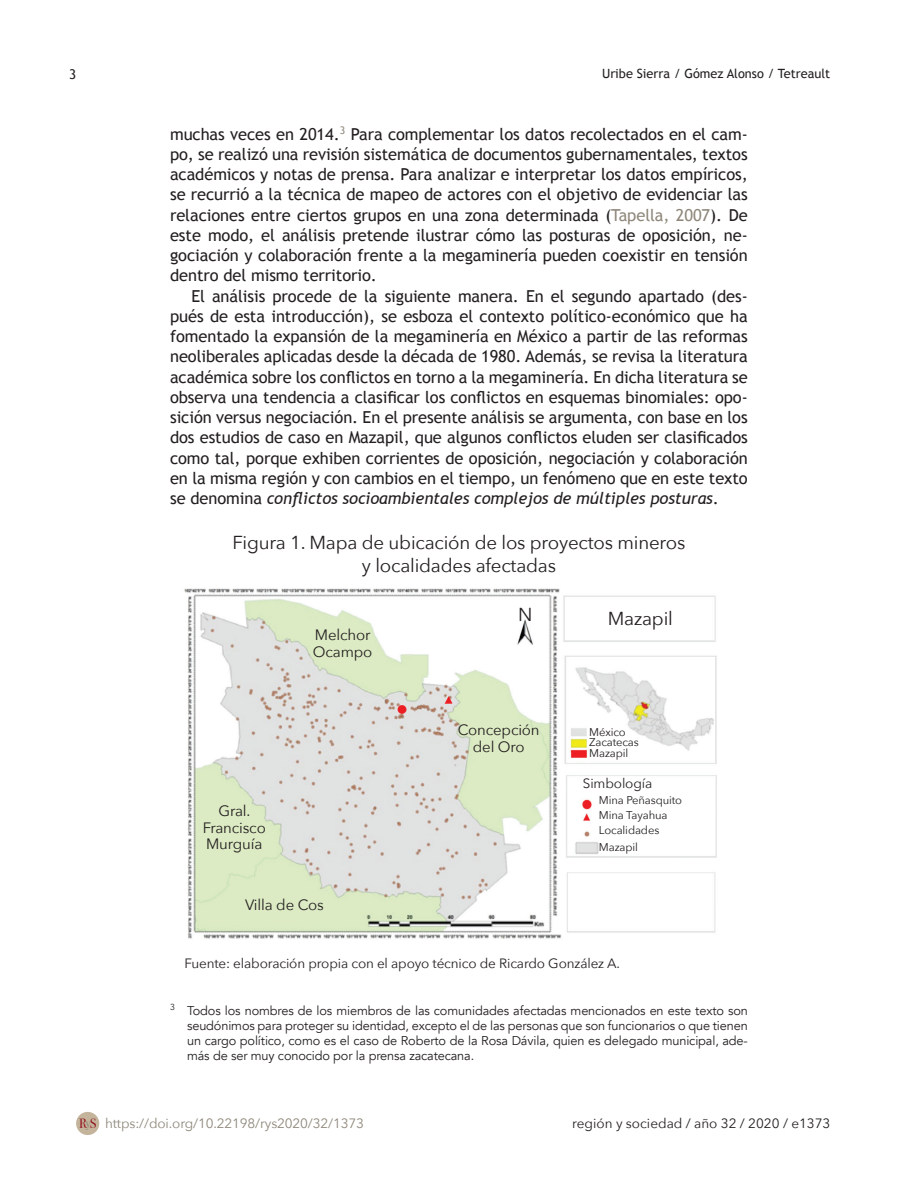
<style>
.page{position:relative;width:918px;height:1188px;background:#fff}
.page>*{position:absolute;margin:0;border:0;box-sizing:border-box;transform-origin:0 0}
.t1{font:18.75px/22.5px "Avenir Next";letter-spacing:-.01em;color:#231f20;text-align:center}
.t2{font:16.5px/20.2px "Trebuchet MS";letter-spacing:-.005em;color:#231f20;text-align:justify}
.t3{font:15px/16.5px "Avenir Next";letter-spacing:-.01em;color:#231f20;text-align:center}
.t4{font:13.5px "Avenir Next";letter-spacing:-.01em;color:#231f20}
.t5{font:13.5px "Avenir Next";letter-spacing:-.01em;color:#8e877a}
.t6{font:13.5px "Trebuchet MS";color:#231f20}
.t7{font:12.75px/15px "Avenir";letter-spacing:-.01em;color:#231f20;text-align:justify}
.t8{font:12.75px "Trebuchet MS";color:#231f20}
.t9{font:11.25px/10.5px "Avenir Next";letter-spacing:-.01em;color:#231f20}
.s1{color:#8e877a}
.s2{font-style:italic}
.s3{font-family:"Bodoni Svty Two ITCTT";color:#931924}
.s4{font-family:"Bodoni Svty Two ITCTT";font-size:12px}
</style>
<div class="page">
<div style="left:76px;top:1112px;width:23px;height:23px;background:#c3b49b;border-radius:50%"></div>
<img style="left:184px;top:588px;width:533px;height:351px">
<p class="t6" style="left:69px;top:66px;width:9px">3</p>
<p class="t8" style="left:602px;top:66px;width:230px">Uribe Sierra / Gómez Alonso / Tetreault</p>
<p class="t2" style="left:170px;top:124px;width:579px">muchas veces en 2014.<sup>3</sup> Para complementar los datos recolectados en el cam&shy;po, se realizó una revisión sistemática de documentos gubernamentales, textos académicos y notas de prensa. Para analizar e interpretar los datos empíricos, se recurrió a la técnica de mapeo de actores con el objetivo de evidenciar las relaciones entre ciertos grupos en una zona determinada (<span class="s1">Tapella, 2007</span>). De este modo, el análisis pretende ilustrar cómo las posturas de oposición, ne&shy;gociación y colaboración frente a la megaminería pueden coexistir en tensión dentro del mismo territorio.</p>
<p class="t2" style="left:170px;top:286px;width:579px;text-indent:21px">El análisis procede de la siguiente manera. En el segundo apartado (des&shy;pués de esta introducción), se esboza el contexto político-económico que ha fomentado la expansión de la megaminería en México a partir de las reformas neoliberales aplicadas desde la década de 1980. Además, se revisa la literatura académica sobre los conflictos en torno a la megaminería. En dicha literatura se observa una tendencia a clasificar los conflictos en esquemas binomiales: opo&shy;sición versus negociación. En el presente análisis se argumenta, con base en los dos estudios de caso en Mazapil, que algunos conflictos eluden ser clasificados como tal, porque exhiben corrientes de oposición, negociación y colaboración en la misma región y con cambios en el tiempo, un fenómeno que en este texto se denomina <span class="s2">conflictos socioambientales complejos de múltiples posturas</span>.</p>
<p class="t1" style="left:233px;top:531px;width:454px">Figura 1. Mapa de ubicación de los proyectos mineros y localidades afectadas</p>
<p class="t3" style="left:313px;top:626px;width:61px;text-align:left">Melchor<br>Ocampo</p>
<p class="t3" style="left:203px;top:802px;width:65px">Gral.<br>Francisco<br>Murguía</p>
<p class="t3" style="left:245px;top:896px;width:80px">Villa de Cos</p>
<p class="t1" style="left:518px;top:602px;width:16px">N</p>
<p class="t3" style="left:458px;top:721px;width:83px">Concepción del Oro</p>
<p class="t1" style="left:608px;top:607px;width:67px">Mazapil</p>
<p class="t9" style="left:589px;top:726px;width:51px">México<br>Zacatecas<br>Mazapil</p>
<p class="t4" style="left:583px;top:772px;width:71px">Simbología</p>
<p class="t9" style="left:599px;top:793px;width:85px;line-height:15px">Mina Peñasquito<br>Mina Tayahua<br>Localidades</p>
<p class="t9" style="left:599px;top:841px;width:41px">Mazapil</p>
<p class="t4" style="left:185px;top:952px;width:437px">Fuente: elaboración propia con el apoyo técnico de Ricardo González A.</p>
<p class="t7" style="left:187px;top:1004px;width:562px;text-indent:-17px"><sup>3</sup> Todos los nombres de los miembros de las comunidades afectadas mencionados en este texto son seudónimos para proteger su identidad, excepto el de las personas que son funcionarios o que tienen un cargo político, como es el caso de Roberto de la Rosa Dávila, quien es delegado municipal, ade&shy;más de ser muy conocido por la prensa zacatecana.</p>
<p class="t5" style="left:79px;top:1112px;width:286px"><span class="s3">R</span><span class="s4">y</span><span class="s3">S</span> https://doi.org/10.22198/rys2020/32/1373</p>
<p class="t4" style="left:572px;top:1111px;width:260px">región y sociedad / año 32 / 2020 / e1373</p>
</div>
